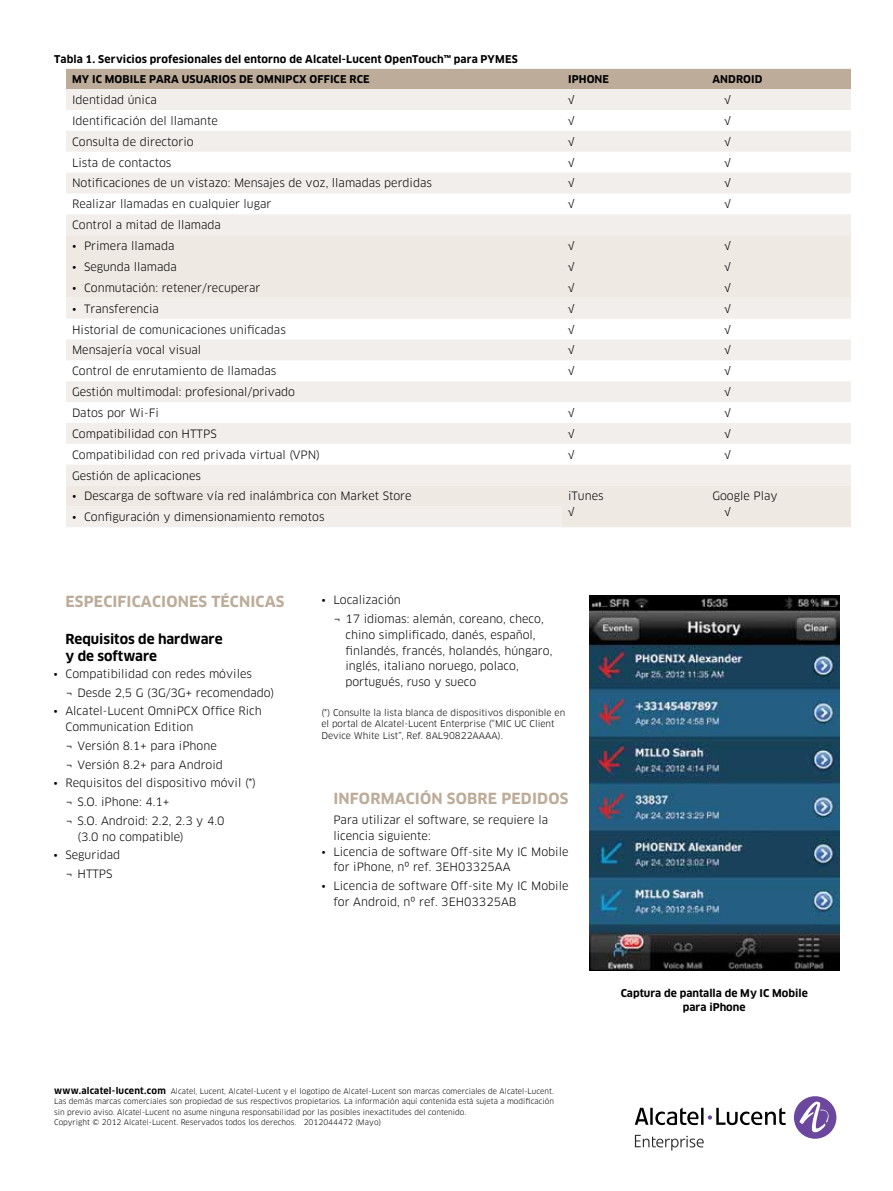
<style>
.page{position:relative;width:893px;height:1191px;background:#fff}
.page>*{position:absolute;margin:0;border:0;box-sizing:border-box;transform-origin:0 0}
.t1{font:700 15px "Clan OT";letter-spacing:.01em;color:#bdac9a}
.t2{font:700 13.5px/16.5px "Clan OT";letter-spacing:-.005em;color:#000}
.t3{font:11.25px/15.8px "Clan OT";color:#000}
.t4{font:700 10.5px/20.2px "Clan OT";letter-spacing:.01em;color:#000}
.t5{font:9px/11.2px "Clan OT";color:#000}
.t6{font:7.5px/10.5px "Clan OT";letter-spacing:.005em;color:#000}
.s1{font-weight:700;font-size:9px}
</style>
<div class="page">
<svg style="left:635px;top:1134px;width:69px;height:16px"></svg>
<div style="left:794px;top:1096px;width:42px;height:42px;background:#6b489d;border-radius:50%"></div>
<svg style="left:799px;top:1101px;width:32px;height:32px"></svg>
<svg style="left:635px;top:1107px;width:151px;height:18px"></svg>
<div style="left:66px;top:69px;width:785px;height:20px;background:#bdac9a"></div>
<svg style="left:66px;top:89px;width:785px;height:146px;fill:#f2eeeb"></svg>
<svg style="left:66px;top:235px;width:785px;height:292px;fill:#f2eeeb"></svg>
<img style="left:589px;top:595px;width:250px;height:375px">
<p class="t4" style="left:72px;top:49px;width:417px;text-indent:-18px">Tabla 1. Servicios profesionales del entorno de Alcatel-Lucent OpenTouch™ para PYMES<br>MY IC MOBILE</p>
<p class="t4" style="left:149px;top:69px;width:41px">PARA USU</p>
<p class="t4" style="left:203px;top:69px;width:69px">ARIOS DE OMNIPC</p>
<p class="t4" style="left:299px;top:69px;width:38px">X OFFICE</p>
<p class="t4" style="left:349px;top:69px;width:8px">RCE</p>
<p class="t4" style="left:568px;top:69px;width:35px">IPHONE</p>
<p class="t4" style="left:712px;top:69px;width:52px">ANDROID</p>
<p class="t3" style="left:72px;top:92px;width:87px">Identidad única</p>
<p class="t3" style="left:568px;top:92px;width:8px">√</p>
<p class="t3" style="left:724px;top:92px;width:8px">√</p>
<p class="t3" style="left:72px;top:113px;width:147px">Identificación del llamante</p>
<p class="t3" style="left:568px;top:113px;width:8px">√</p>
<p class="t3" style="left:724px;top:113px;width:8px">√</p>
<p class="t3" style="left:72px;top:134px;width:123px">Consulta de directorio</p>
<p class="t3" style="left:568px;top:134px;width:8px">√</p>
<p class="t3" style="left:724px;top:134px;width:8px">√</p>
<p class="t3" style="left:72px;top:155px;width:101px">Lista de contactos</p>
<p class="t3" style="left:568px;top:155px;width:8px">√</p>
<p class="t3" style="left:724px;top:155px;width:8px">√</p>
<p class="t3" style="left:72px;top:175px;width:361px">Notificaciones de un vistazo: Mensajes de voz, llamadas perdidas</p>
<p class="t3" style="left:568px;top:175px;width:8px">√</p>
<p class="t3" style="left:724px;top:175px;width:8px">√</p>
<p class="t3" style="left:72px;top:196px;width:201px">Realizar llamadas en cualquier lugar</p>
<p class="t3" style="left:568px;top:196px;width:8px">√</p>
<p class="t3" style="left:724px;top:196px;width:8px">√</p>
<p class="t3" style="left:72px;top:217px;width:151px">Control a mitad de llamada</p>
<p class="t3" style="left:72px;top:238px;width:104px">• Primera llamada</p>
<p class="t3" style="left:568px;top:238px;width:8px">√</p>
<p class="t3" style="left:724px;top:238px;width:8px">√</p>
<p class="t3" style="left:72px;top:259px;width:107px">• Segunda llamada</p>
<p class="t3" style="left:568px;top:259px;width:8px">√</p>
<p class="t3" style="left:724px;top:259px;width:8px">√</p>
<p class="t3" style="left:72px;top:280px;width:190px">• Conmutación: retener/recuperar</p>
<p class="t3" style="left:568px;top:280px;width:8px">√</p>
<p class="t3" style="left:724px;top:280px;width:8px">√</p>
<p class="t3" style="left:72px;top:301px;width:88px">• Transferencia</p>
<p class="t3" style="left:568px;top:301px;width:8px">√</p>
<p class="t3" style="left:724px;top:301px;width:8px">√</p>
<p class="t3" style="left:72px;top:321px;width:215px">H istorial de comunicaciones unificadas</p>
<p class="t3" style="left:568px;top:321px;width:8px">√</p>
<p class="t3" style="left:724px;top:321px;width:8px">√</p>
<p class="t3" style="left:72px;top:342px;width:131px">Mensajería vocal visual</p>
<p class="t3" style="left:568px;top:342px;width:8px">√</p>
<p class="t3" style="left:724px;top:342px;width:8px">√</p>
<p class="t3" style="left:72px;top:363px;width:206px">Control de enrutamiento de llamadas</p>
<p class="t3" style="left:568px;top:363px;width:8px">√</p>
<p class="t3" style="left:724px;top:363px;width:8px">√</p>
<p class="t3" style="left:72px;top:384px;width:225px">Gestión multimodal: profesional/privado</p>
<p class="t3" style="left:724px;top:384px;width:8px">√</p>
<p class="t3" style="left:72px;top:405px;width:88px">Datos por Wi-Fi</p>
<p class="t3" style="left:568px;top:405px;width:8px">√</p>
<p class="t3" style="left:724px;top:405px;width:8px">√</p>
<p class="t3" style="left:72px;top:426px;width:118px">Compatibilidad con HTTPS</p>
<p class="t3" style="left:568px;top:426px;width:8px">√</p>
<p class="t3" style="left:724px;top:426px;width:8px">√</p>
<p class="t3" style="left:72px;top:447px;width:230px">Compatibilidad con red privada virtual (VPN</p>
<p class="t3" style="left:316px;top:447px;width:5px">)</p>
<p class="t3" style="left:568px;top:447px;width:8px">√</p>
<p class="t3" style="left:724px;top:447px;width:8px">√</p>
<p class="t3" style="left:72px;top:467px;width:130px">Gestión de aplicaciones</p>
<p class="t3" style="left:72px;top:488px;width:341px">• Descarga de software vía red inalámbrica con Market Store</p>
<p class="t3" style="left:568px;top:488px;width:37px">iTunes √</p>
<p class="t3" style="left:724px;top:488px;width:55px;text-indent:-12px">Google P lay √</p>
<p class="t3" style="left:72px;top:509px;width:254px">• Configuración y dimensionamiento remotos</p>
<h1 class="t1" style="left:66px;top:593px;width:220px">Especificaciones técnicas</h1>
<p class="t2" style="left:65px;top:631px;width:159px">Requisitos de hardware y de software</p>
<p class="t3" style="left:65px;top:664px;width:210px;line-height:18.8px;text-indent:-12px">• Compatibilidad con redes móviles<br>¬ Desde 2,5 G (3G/3G+ recomendado)</p>
<p class="t3" style="left:65px;top:703px;width:198px;text-indent:-12px">• Alcatel-Lucent OmniPCX Office Rich<br>Communication Edition</p>
<p class="t3" style="left:65px;top:736px;width:159px;line-height:18.8px">¬ Versión 8.1+ para iPhone ¬ Versión 8.2+ para Android</p>
<p class="t3" style="left:65px;top:774px;width:192px;line-height:18.8px;text-indent:-12px">• Requisitos del dispositivo móvil (*) ¬ S.O. iPhone: 4.1+<br>¬ S.O. Android: 2.2, 2.3 y 4.0</p>
<p class="t3" style="left:77px;top:828px;width:108px">(3.0 no compatible)</p>
<p class="t3" style="left:65px;top:846px;width:56px;line-height:18.8px;text-indent:-12px">• Seguridad ¬ HTTPS</p>
<p class="t3" style="left:333px;top:591px;width:212px;line-height:18.8px;text-indent:-12px">• Localización<br>¬ 17 idiomas: alemán, coreano, checo,</p>
<p class="t3" style="left:345px;top:627px;width:209px">chino simplificado, danés, español, finlandés, francés, holandés, húngaro, inglés, italiano noruego, polaco, portugués, ruso y sueco</p>
<p class="t5" style="left:321px;top:707px;width:245px">(*) Consulte la lista blanca de dispositivos disponible en el portal de Alcatel-Lucent Enterprise (“MI C UC Client<br>Device White List”, Ref. 8AL90822AAAA).</p>
<h1 class="t1" style="left:333px;top:789px;width:236px">I nformación sobre pedidos</h1>
<p class="t3" style="left:333px;top:812px;width:216px">Para utilizar el software, se requiere la licencia siguiente:</p>
<p class="t3" style="left:333px;top:843px;width:237px;text-indent:-12px">• Licencia de software Off-site My IC Mobile for iPhone, nº ref. 3EH03325AA</p>
<p class="t3" style="left:333px;top:878px;width:237px;text-indent:-12px">• Licencia de software Off-site My IC Mobile for Android, nº ref. 3EH03325AB</p>
<p class="t6" style="left:54px;top:1085px;width:501px"><span class="s1">www.alcatel-lucent.com</span> Alcatel, Lucent, Alcatel-Lucent y el logotipo de Alcatel-Lucent son marcas comerciales de Alcatel‑Lucent.<br>Las demás marcas comerciales son propiedad de sus respectivos propietarios. La información aquí contenida está sujeta a modificación sin previo aviso. Alcatel-Lucent no asume ninguna responsabilidad por las posibles inexactitudes del contenido.<br>Copyright © 2012 Alcatel-Lucent. Reservados todos los derechos. 2012044472 (Mayo)</p>
<p class="t4" style="left:621px;top:986px;width:189px;line-height:14.2px;text-align:center">Captura de pantalla de My IC Mobile para iPhone</p>
</div>
